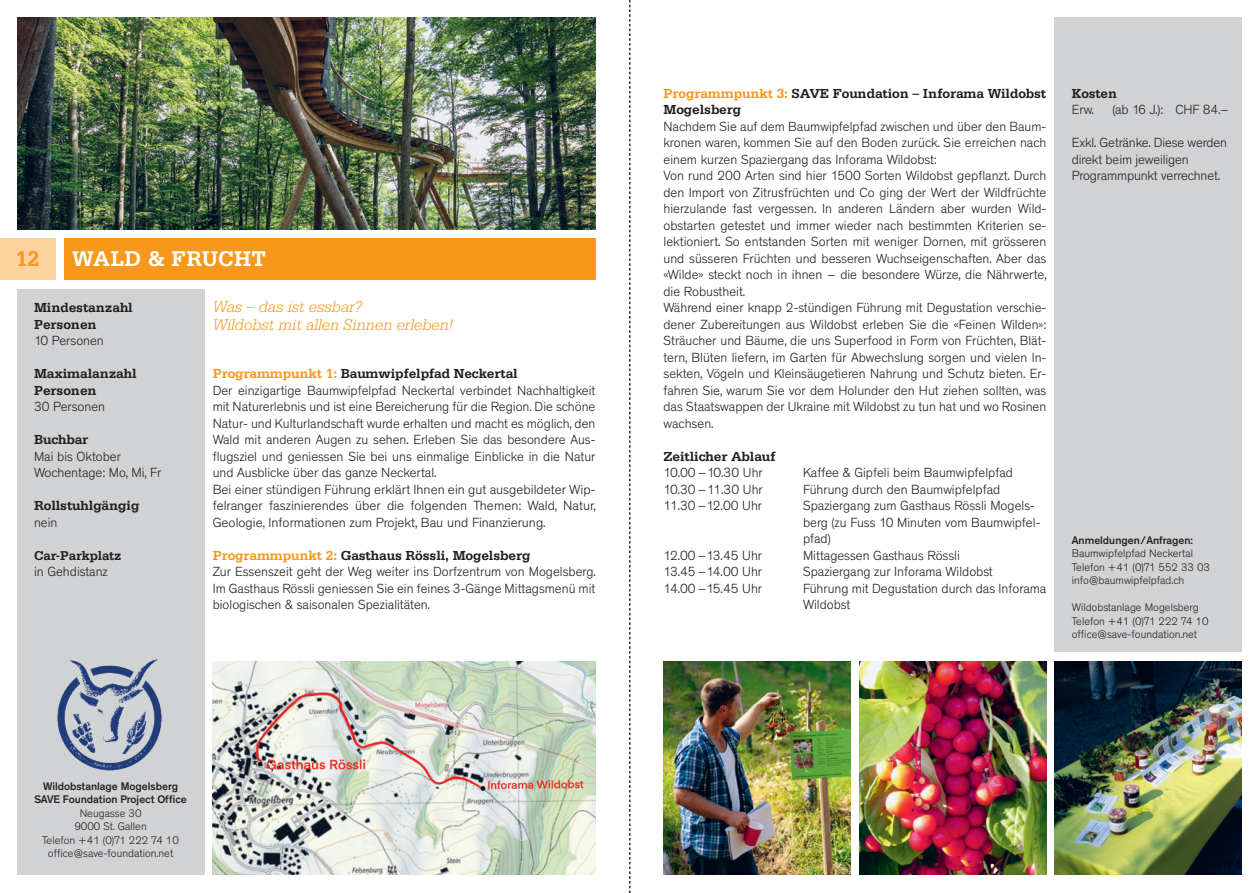
<style>
.page{position:relative;width:1259px;height:893px;background:#fff}
.page>*{position:absolute;margin:0;border:0;box-sizing:border-box;transform-origin:0 0}
.t1{font:700 22.5px "Serifa Std";letter-spacing:.015em;color:#fff}
.t2{font:700 22.5px "Serifa Std";color:#f7981d}
.t3{font:italic 300 16.5px/18px "Serifa Std";color:#f7981d}
.t4{font:700 13.8px/16.5px "Serifa Std";letter-spacing:-.01em;color:#231f20}
.t5{font:300 13.5px/16.5px "Theinhardt";color:#231f20}
.t6{font:700 13.5px "Serifa Std";letter-spacing:-.01em;color:#231f20}
.t7{font:300 11.25px/13.5px "Theinhardt";color:#231f20}
.t8{font:500 11.25px/13.5px "Theinhardt";color:#231f20;text-align:center}
.s1{color:#f7981d}
</style>
<div class="page">
<img style="left:17px;top:17px;width:578px;height:212px">
<div style="left:17px;top:289px;width:187px;height:586px;background:#d1d2d4"></div>
<img style="left:213px;top:662px;width:382px;height:213px">
<div style="left:1054px;top:17px;width:188px;height:634px;background:#d1d2d4"></div>
<img style="left:1054px;top:662px;width:188px;height:213px">
<img style="left:859px;top:662px;width:187px;height:213px">
<img style="left:663px;top:662px;width:187px;height:213px">
<img style="left:57px;top:659px;width:106px;height:111px">
<svg style="left:629px;top:0;width:1px;height:893px"></svg>
<div style="left:0;top:238px;width:55px;height:41px;background:#fdd29f"></div>
<div style="left:64px;top:238px;width:531px;height:41px;background:#f7981d"></div>
<h1 class="t2" style="left:16px;top:245px;width:26px">12</h1>
<h1 class="t1" style="left:72px;top:245px;width:195px">WALD &amp; FRUCHT</h1>
<p class="t4" style="left:34px;top:299px;width:100px">Mindestanzahl<br>Personen</p>
<p class="t5" style="left:34px;top:333px;width:71px">10 Personen</p>
<p class="t4" style="left:34px;top:365px;width:104px">Maximalanzahl<br>Personen</p>
<p class="t5" style="left:34px;top:399px;width:73px">30 Personen</p>
<p class="t4" style="left:34px;top:431px;width:56px">Buchbar</p>
<p class="t5" style="left:34px;top:448px;width:129px">Mai bis Oktober<br>Wochentage: Mo, Mi, Fr</p>
<p class="t4" style="left:34px;top:497px;width:107px">Rollstuhlgängig</p>
<p class="t5" style="left:34px;top:514px;width:25px">nein</p>
<p class="t6" style="left:34px;top:547px;width:89px">Car-Parkplatz</p>
<p class="t5" style="left:34px;top:564px;width:75px">in Gehdistanz</p>
<p class="t3" style="left:213px;top:298px;width:242px">Was – das ist essbar?<br>Wildobst mit allen Sinnen erleben!</p>
<p class="t4" style="left:213px;top:365px;width:307px"><span class="s1">Programmpunkt 1:</span> Baumwipfelpfad Neckertal</p>
<p class="t5" style="left:213px;top:382px;width:385px">Der einzigartige Baumwipfelpfad Neckertal verbindet Nachhaltigkeit mit Naturerlebnis und ist eine Bereicherung für die Region. Die schöne Natur- und Kulturlandschaft wurde erhalten und macht es möglich, den Wald mit anderen Augen zu sehen. Erleben Sie das besondere Aus&shy;flugsziel und geniessen Sie bei uns einmalige Einblicke in die Natur und Ausblicke über das ganze Neckertal.<br>Bei einer stündigen Führung erklärt Ihnen ein gut ausgebildeter Wip&shy;felranger faszinierendes über die folgenden Themen: Wald, Natur, Geologie, Informationen zum Projekt, Bau und Finanzierung.</p>
<p class="t4" style="left:213px;top:547px;width:319px"><span class="s1">Programmpunkt 2:</span> Gasthaus Rössli, Mogelsberg</p>
<p class="t5" style="left:213px;top:564px;width:385px;text-align:justify">Zur Essenszeit geht der Weg weiter ins Dorfzentrum von Mogelsberg.<br>Im Gasthaus Rössli geniessen Sie ein feines 3-Gänge Mittagsmenü mit biologischen &amp; saisonalen Spezialitäten.</p>
<p class="t8" style="left:34px;top:779px;width:154px">Wildobstanlage Mogelsberg<br>SAVE Foundation Project Office</p>
<p class="t7" style="left:42px;top:806px;width:138px;text-align:center">Neugasse 30<br>9000 St. Gallen<br>Telefon +41 (0)71 222 74 10 office@save-foundation.net</p>
<p class="t4" style="left:663px;top:85px;width:384px"><span class="s1">Programmpunkt 3:</span> SAVE Foundation – Inforama Wildobst<br>Mogelsberg</p>
<p class="t5" style="left:663px;top:118px;width:385px">Nachdem Sie auf dem Baumwipfelpfad zwischen und über den Baum&shy;kronen waren, kommen Sie auf den Boden zurück. Sie erreichen nach einem kurzen Spaziergang das Inforama Wildobst:<br>Von rund 200 Arten sind hier 1500 Sorten Wildobst gepflanzt. Durch den Import von Zitrusfrüchten und Co ging der Wert der Wildfrüchte hierzulande fast vergessen. In anderen Ländern aber wurden Wild&shy;obstarten getestet und immer wieder nach bestimmten Kriterien se&shy;lektioniert. So entstanden Sorten mit weniger Dornen, mit grösseren und süsseren Früchten und besseren Wuchseigenschaften. Aber das «Wilde» steckt noch in ihnen – die besondere Würze, die Nährwerte, die Robustheit.<br>Während einer knapp 2-stündigen Führung mit Degustation verschie&shy;dener Zubereitungen aus Wildobst erleben Sie die «Feinen Wilden»:<br>Sträucher und Bäume, die uns Superfood in Form von Früchten, Blät&shy;tern, Blüten liefern, im Garten für Abwechslung sorgen und vielen In&shy;sekten, Vögeln und Kleinsäugetieren Nahrung und Schutz bieten. Er&shy;fahren Sie, warum Sie vor dem Holunder den Hut ziehen sollten, was das Staatswappen der Ukraine mit Wildobst zu tun hat und wo Rosinen wachsen.</p>
<p class="t4" style="left:663px;top:448px;width:114px">Zeitlicher Ablauf</p>
<p class="t5" style="left:663px;top:465px;width:101px">10.00 –10.30 Uhr</p>
<p class="t5" style="left:803px;top:465px;width:211px">Kaffee &amp; Gipfeli beim Baumwipfelpfad</p>
<p class="t5" style="left:663px;top:481px;width:101px">10.30 –11.30 Uhr</p>
<p class="t5" style="left:803px;top:481px;width:199px">Führung durch den Baumwipfelpfad</p>
<p class="t5" style="left:663px;top:498px;width:100px">11.30 –12.00 Uhr</p>
<p class="t5" style="left:803px;top:498px;width:239px">Spaziergang zum Gasthaus Rössli Mogels&shy;berg (zu Fuss 10 Minuten vom Baumwipfel&shy;pfad)</p>
<p class="t5" style="left:663px;top:547px;width:100px">12.00 –13.45 Uhr</p>
<p class="t5" style="left:803px;top:547px;width:158px">Mittagessen Gasthaus Rössli</p>
<p class="t5" style="left:663px;top:564px;width:100px">13.45 –14.00 Uhr</p>
<p class="t5" style="left:803px;top:564px;width:191px">Spaziergang zur Inforama Wildobst</p>
<p class="t5" style="left:663px;top:580px;width:100px">14.00 –15.45 Uhr</p>
<p class="t5" style="left:803px;top:580px;width:245px">Führung mit Degustation durch das Inforama<br>Wildobst</p>
<p class="t4" style="left:1071px;top:85px;width:47px">Kosten</p>
<p class="t5" style="left:1071px;top:102px;width:23px">Erw.</p>
<p class="t5" style="left:1112px;top:102px;width:118px">(ab 16 J.): CHF 84.–</p>
<p class="t5" style="left:1071px;top:135px;width:157px">Exkl. Getränke. Diese werden direkt beim jeweiligen<br>Programmpunkt verrechnet.</p>
<p class="t8" style="left:1071px;top:533px;width:123px">Anmeldungen/Anfragen:</p>
<p class="t7" style="left:1071px;top:547px;width:140px">Baumwipfelpfad Neckertal<br>Telefon +41 (0)71 552 33 03 info@baumwipfelpfad.ch</p>
<p class="t7" style="left:1071px;top:601px;width:138px">Wildobstanlage Mogelsberg<br>Telefon +41 (0)71 222 74 10 office@save-foundation.net</p>
</div>
